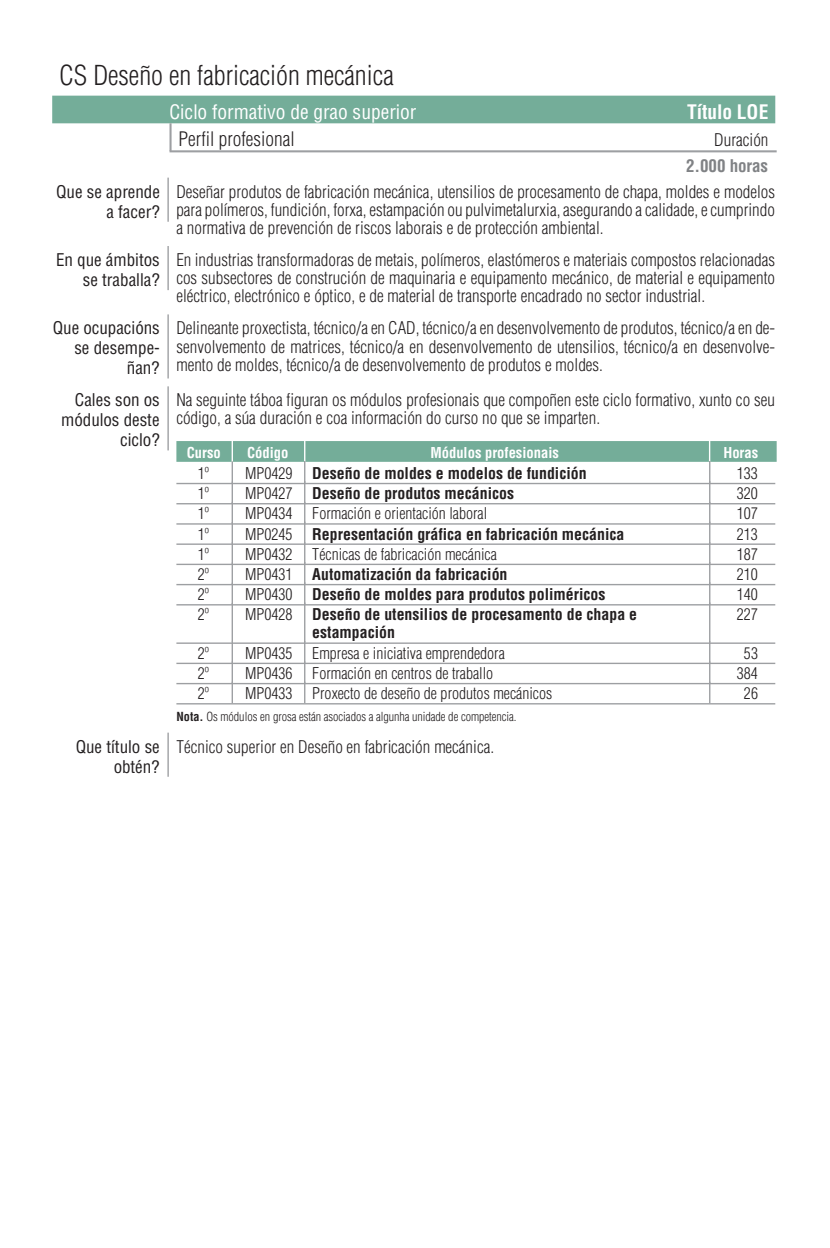
<style>
.page{position:relative;width:830px;height:1248px;background:#fff}
.page>*{position:absolute;margin:0;border:0;box-sizing:border-box;transform-origin:0 0}
.t1{font:300 condensed 26.75px "Helvetica";color:#231f20}
.t2{font:condensed 19.5px "Helvetica";letter-spacing:-.005em;color:#fff}
.t3{font:300 condensed 19.5px "Helvetica";letter-spacing:.005em;color:#231f20}
.t4{font:700 condensed 19.5px "Helvetica";letter-spacing:-.005em;color:#fff}
.t5{font:300 condensed 17px/18.2px "Helvetica";color:#231f20;text-align:justify}
.t6{font:condensed 17px/20px "Helvetica";letter-spacing:-.005em;color:#231f20;text-align:right}
.t7{font:700 condensed 17px "Helvetica";letter-spacing:-.005em;color:#808285}
.t8{font:700 condensed 15.75px/17.8px "Helvetica";color:#231f20}
.t9{font:300 condensed 15.75px "Helvetica";color:#231f20}
.t10{font:700 condensed 14.75px "Helvetica";color:#fff}
.t11{font:300 condensed 12.25px "Helvetica";letter-spacing:-.005em;color:#231f20}
.s1{font-weight:300}
.s2{font-weight:700}
</style>
<div class="page">
<div style="left:52px;top:96px;width:722px;height:27px;background:#74ad99"></div>
<hr style="left:169px;top:123px;width:2px;height:28px;background:#9d9fa2">
<hr style="left:169px;top:150px;width:607px;height:2px;background:#9d9fa2">
<hr style="left:167px;top:178px;width:2px;height:44px;background:#9d9fa2">
<hr style="left:167px;top:246px;width:2px;height:44px;background:#9d9fa2">
<hr style="left:167px;top:314px;width:2px;height:64px;background:#9d9fa2">
<hr style="left:167px;top:386px;width:2px;height:64px;background:#9d9fa2">
<div style="left:176px;top:441px;width:600px;height:21px;background:#74ad99"></div>
<hr style="left:231px;top:438px;width:2px;height:24px;background:#fff">
<hr style="left:708px;top:438px;width:2px;height:24px;background:#fff">
<hr style="left:176px;top:483px;width:598px;height:1px;background:#9d9fa2">
<hr style="left:231px;top:461px;width:2px;height:22px;background:#9d9fa2">
<hr style="left:708px;top:461px;width:2px;height:22px;background:#9d9fa2">
<hr style="left:176px;top:503px;width:598px;height:1px;background:#9d9fa2">
<hr style="left:231px;top:481px;width:2px;height:22px;background:#9d9fa2">
<hr style="left:708px;top:481px;width:2px;height:22px;background:#9d9fa2">
<hr style="left:176px;top:523px;width:598px;height:1px;background:#9d9fa2">
<hr style="left:231px;top:502px;width:2px;height:21px;background:#9d9fa2">
<hr style="left:708px;top:502px;width:2px;height:21px;background:#9d9fa2">
<hr style="left:176px;top:543px;width:598px;height:2px;background:#9d9fa2">
<hr style="left:231px;top:522px;width:2px;height:21px;background:#9d9fa2">
<hr style="left:708px;top:521px;width:2px;height:22px;background:#9d9fa2">
<hr style="left:176px;top:563px;width:598px;height:2px;background:#9d9fa2">
<hr style="left:231px;top:542px;width:2px;height:21px;background:#9d9fa2">
<hr style="left:708px;top:542px;width:2px;height:21px;background:#9d9fa2">
<hr style="left:176px;top:584px;width:598px;height:1px;background:#9d9fa2">
<hr style="left:231px;top:562px;width:2px;height:22px;background:#9d9fa2">
<hr style="left:708px;top:562px;width:2px;height:22px;background:#9d9fa2">
<hr style="left:176px;top:604px;width:598px;height:1px;background:#9d9fa2">
<hr style="left:231px;top:582px;width:2px;height:22px;background:#9d9fa2">
<svg style="left:304px;top:441px;width:1px;height:161px"></svg>
<hr style="left:708px;top:582px;width:2px;height:22px;background:#9d9fa2">
<hr style="left:176px;top:642px;width:598px;height:1px;background:#9d9fa2">
<hr style="left:231px;top:603px;width:2px;height:38px;background:#9d9fa2">
<hr style="left:304px;top:602px;width:1px;height:40px;background:#9d9fa2">
<hr style="left:708px;top:602px;width:2px;height:40px;background:#9d9fa2">
<hr style="left:176px;top:662px;width:598px;height:2px;background:#9d9fa2">
<hr style="left:231px;top:641px;width:2px;height:21px;background:#9d9fa2">
<hr style="left:708px;top:641px;width:2px;height:21px;background:#9d9fa2">
<hr style="left:176px;top:682px;width:598px;height:2px;background:#9d9fa2">
<hr style="left:231px;top:661px;width:2px;height:21px;background:#9d9fa2">
<hr style="left:708px;top:661px;width:2px;height:21px;background:#9d9fa2">
<hr style="left:176px;top:703px;width:598px;height:1px;background:#9d9fa2">
<hr style="left:231px;top:681px;width:2px;height:22px;background:#9d9fa2">
<svg style="left:304px;top:643px;width:1px;height:60px"></svg>
<hr style="left:708px;top:681px;width:2px;height:22px;background:#9d9fa2">
<hr style="left:167px;top:732px;width:2px;height:44px;background:#9d9fa2">
<h1 class="t1" style="left:59px;top:65px;width:336px">CS Deseño en fabricación mecánica</h1>
<p class="t2" style="left:169px;top:104px;width:248px">Ciclo formativo de grao superior</p>
<p class="t4" style="left:686px;top:104px;width:83px">Título LOE</p>
<p class="t3" style="left:178px;top:131px;width:118px">Perfil profesional</p>
<p class="t5" style="left:713px;top:133px;width:56px">Duración</p>
<p class="t7" style="left:685px;top:159px;width:84px">2.000 horas</p>
<p class="t6" style="left:56px;top:183px;width:105px">Que se apren de a fa cer?</p>
<p class="t5" style="left:176px;top:184px;width:600px">De se ñar pro du tos de fa bri ca ción me cá ni ca, uten si lios de pro ce sa men to de cha pa, mol des e mo de los para po lí me ros, fun di ción, for xa, es tam pa ción ou pul vi me ta lur xia, ase gu ran do a ca li da de, e cum prin do a nor ma ti va de pre ven ción de ris cos la bo rais e de pro tec ción am bien tal.</p>
<p class="t6" style="left:56px;top:252px;width:105px">En que ám bi tos se tra ba lla?</p>
<p class="t5" style="left:176px;top:252px;width:600px">En in dus trias trans for ma do ras de me tais, po lí me ros, elas tó me ros e ma te riais com pos tos re la cio na das cos sub sec to res de cons tru ción de ma qui na ria e equi pa men to me cá ni co, de ma te rial e equi pa men to eléc tri co, elec tró ni co e óp ti co, e de ma te rial de trans por te en ca dra do no sec tor in dus trial.</p>
<p class="t6" style="left:53px;top:320px;width:108px">Que ocu pa cións se de sem pe - ñan?</p>
<p class="t5" style="left:176px;top:321px;width:600px">De li nean te pro xec tis ta, téc ni co/a en CAD, téc ni co/a en de sen vol ve men to de pro du tos, téc ni co/a en de - sen vol ve men to de ma tri ces, téc ni co/a en de sen vol ve men to de uten si lios, téc ni co/a en de sen vol ve - men to de mol des, téc ni co/a de de sen vol ve men to de pro du tos e mol des.</p>
<p class="t6" style="left:61px;top:392px;width:100px">Ca les son os mó du los des te ci clo?</p>
<p class="t5" style="left:176px;top:393px;width:600px">Na seguinte táboa figuran os módulos profesionais que compoñen este ciclo formativo, xunto co seu código, a súa duración e coa información do curso no que se imparten.</p>
<p class="t10" style="left:187px;top:447px;width:35px">Curso</p>
<p class="t10" style="left:247px;top:447px;width:43px">Código</p>
<p class="t10" style="left:430px;top:447px;width:130px">Módulos profesionais</p>
<p class="t10" style="left:723px;top:447px;width:36px">Horas</p>
<p class="t9" style="left:197px;top:467px;width:13px">1º</p>
<p class="t8" style="left:245px;top:466px;width:343px"><span class="s1">MP0429</span> Deseño de moldes e modelos de fundición</p>
<p class="t9" style="left:736px;top:467px;width:23px">133</p>
<p class="t9" style="left:197px;top:487px;width:13px">1º</p>
<p class="t8" style="left:245px;top:486px;width:270px"><span class="s1">MP0427</span> Deseño de produtos mecánicos</p>
<p class="t9" style="left:736px;top:487px;width:23px">320</p>
<p class="t9" style="left:197px;top:507px;width:13px">1º</p>
<p class="t9" style="left:245px;top:507px;width:243px">MP0434 Formación e orientación laboral</p>
<p class="t9" style="left:736px;top:507px;width:23px">107</p>
<p class="t9" style="left:197px;top:527px;width:13px">1º</p>
<p class="t8" style="left:245px;top:526px;width:380px"><span class="s1">MP0245</span> Representación gráfica en fabricación mecánica</p>
<p class="t9" style="left:736px;top:527px;width:23px">213</p>
<p class="t9" style="left:197px;top:548px;width:13px">1º</p>
<p class="t9" style="left:245px;top:548px;width:253px">MP0432 Técnicas de fabricación mecánica</p>
<p class="t9" style="left:736px;top:548px;width:23px">187</p>
<p class="t9" style="left:197px;top:568px;width:13px">2º</p>
<p class="t8" style="left:245px;top:567px;width:264px"><span class="s1">MP0431</span> Automatización da fabricación</p>
<p class="t9" style="left:736px;top:568px;width:23px">210</p>
<p class="t9" style="left:197px;top:588px;width:13px">2º</p>
<p class="t8" style="left:245px;top:587px;width:361px"><span class="s1">MP0430</span> Deseño de moldes para produtos poliméricos</p>
<p class="t9" style="left:736px;top:588px;width:23px">140</p>
<p class="t9" style="left:197px;top:608px;width:13px">2º</p>
<p class="t8" style="left:312px;top:607px;width:326px;text-indent:-67px"><span class="s1">MP0428</span> Deseño de utensilios de procesamento de chapa e estampación</p>
<p class="t9" style="left:736px;top:608px;width:23px">227</p>
<p class="t9" style="left:197px;top:647px;width:13px">2º</p>
<p class="t9" style="left:245px;top:647px;width:261px">MP0435 Empresa e iniciativa emprendedora</p>
<p class="t9" style="left:743px;top:647px;width:16px">53</p>
<p class="t9" style="left:197px;top:667px;width:13px">2º</p>
<p class="t9" style="left:245px;top:667px;width:249px">MP0436 Formación en centros de traballo</p>
<p class="t9" style="left:736px;top:667px;width:23px">384</p>
<p class="t9" style="left:197px;top:687px;width:13px">2º</p>
<p class="t9" style="left:245px;top:687px;width:308px">MP0433 Proxecto de deseño de produtos mecánicos</p>
<p class="t9" style="left:743px;top:687px;width:16px">26</p>
<p class="t6" style="left:76px;top:738px;width:85px">Que tí tu lo se ob tén?</p>
<p class="t11" style="left:176px;top:711px;width:341px"><span class="s2">Nota.</span> Os módulos en grosa están asociados a algunha unidade de competencia.</p>
<p class="t5" style="left:176px;top:739px;width:319px">Técnico superior en Deseño en fabricación mecánica.</p>
</div>
